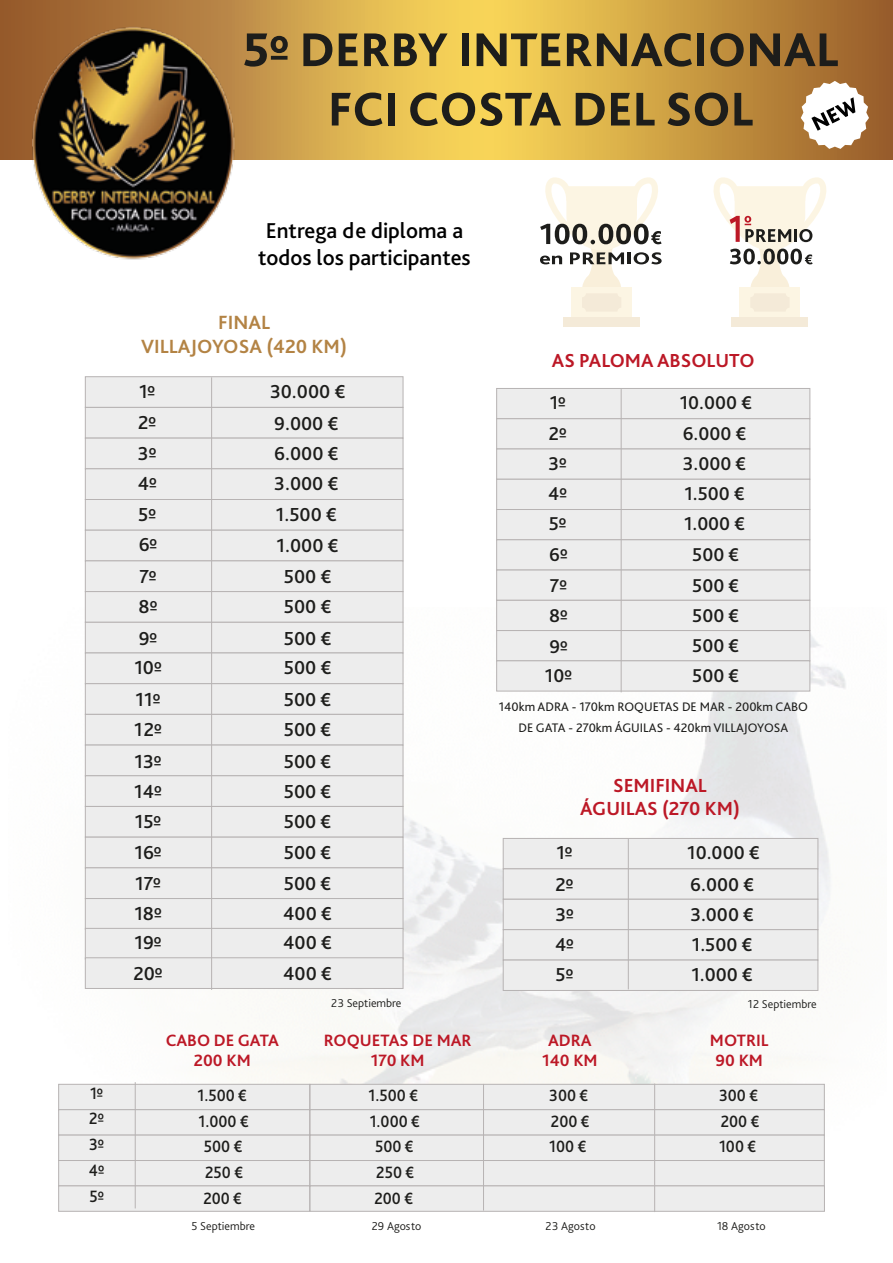
<style>
.page{position:relative;width:893px;height:1263px;background:#fff}
.page>*{position:absolute;margin:0;border:0;box-sizing:border-box;transform-origin:0 0}
.t1{font:500 22.5px/27px "Bliss Pro";color:#000;text-align:center}
.t2{font:700 19.95px/24px "Bliss Pro";color:#b38344;text-align:center}
.t3{font:700 19.8px/23.9px "Bliss Pro";color:#bc1826;text-align:center}
.t4{font:500 19.65px/30.9px "Bliss Pro";color:#1d1d1b;text-align:justify}
.t5{font:500 19.5px/30.5px "Bliss Pro";color:#1d1d1b;text-align:justify}
.t6{font:500 17.1px/25.5px "Bliss Pro";color:#1d1d1b;text-align:justify;scale:.93 1}
.t7{font:700 17.1px/20.5px "Bliss Pro";color:#bc1826;text-align:center}
.t8{font:12.9px/21.6px "Bliss Pro";color:#1d1d1b;text-align:center}
.t9{font:300 12px "Bliss Pro";color:#1d1d1b}
</style>
<div class="page">
<img style="left:58px;top:607px;width:788px;height:579px">
<div style="left:85px;top:376px;width:318px;height:32px;background:#ededed;border:1px solid #b7b3b3"></div>
<div style="left:85px;top:407px;width:318px;height:31px;background:#ededed;border:1px solid #b7b3b3"></div>
<div style="left:85px;top:438px;width:318px;height:31px;background:#ededed;border:1px solid #b7b3b3"></div>
<div style="left:85px;top:469px;width:318px;height:31px;background:#ededed;border:1px solid #b7b3b3"></div>
<div style="left:85px;top:499px;width:318px;height:31px;background:#ededed;border:1px solid #b7b3b3"></div>
<div style="left:85px;top:530px;width:318px;height:31px;background:#ededed;border:1px solid #b7b3b3"></div>
<div style="left:85px;top:561px;width:318px;height:31px;background:#ededed;border:1px solid #b7b3b3"></div>
<div style="left:85px;top:591px;width:318px;height:31px;background:#ededed;border:1px solid #b7b3b3"></div>
<div style="left:85px;top:622px;width:318px;height:31px;background:#ededed;border:1px solid #b7b3b3"></div>
<div style="left:85px;top:653px;width:318px;height:31px;background:#ededed;border:1px solid #b7b3b3"></div>
<div style="left:85px;top:683px;width:318px;height:31px;background:#ededed;border:1px solid #b7b3b3"></div>
<div style="left:85px;top:714px;width:318px;height:31px;background:#ededed;border:1px solid #b7b3b3"></div>
<div style="left:85px;top:745px;width:318px;height:31px;background:#ededed;border:1px solid #b7b3b3"></div>
<div style="left:85px;top:775px;width:318px;height:32px;background:#ededed;border:1px solid #b7b3b3"></div>
<div style="left:85px;top:806px;width:318px;height:31px;background:#ededed;border:1px solid #b7b3b3"></div>
<div style="left:85px;top:837px;width:318px;height:31px;background:#ededed;border:1px solid #b7b3b3"></div>
<div style="left:85px;top:868px;width:318px;height:31px;background:#ededed;border:1px solid #b7b3b3"></div>
<div style="left:85px;top:898px;width:318px;height:31px;background:#ededed;border:1px solid #b7b3b3"></div>
<div style="left:85px;top:928px;width:318px;height:31px;background:#ededed;border:1px solid #b7b3b3"></div>
<div style="left:85px;top:957px;width:318px;height:32px;background:#ededed;border:1px solid #b7b3b3"></div>
<hr style="left:211px;top:377px;width:1px;height:613px;background:#b7b3b3">
<div style="left:496px;top:388px;width:314px;height:31px;background:#ededed;border:1px solid #b7b3b3"></div>
<div style="left:496px;top:418px;width:314px;height:31px;background:#ededed;border:1px solid #b7b3b3"></div>
<div style="left:496px;top:449px;width:314px;height:30px;background:#ededed;border:1px solid #b7b3b3"></div>
<div style="left:496px;top:479px;width:314px;height:31px;background:#ededed;border:1px solid #b7b3b3"></div>
<div style="left:496px;top:509px;width:314px;height:31px;background:#ededed;border:1px solid #b7b3b3"></div>
<div style="left:496px;top:540px;width:314px;height:30px;background:#ededed;border:1px solid #b7b3b3"></div>
<div style="left:496px;top:570px;width:314px;height:30px;background:#ededed;border:1px solid #b7b3b3"></div>
<div style="left:496px;top:600px;width:314px;height:31px;background:#ededed;border:1px solid #b7b3b3"></div>
<div style="left:496px;top:630px;width:314px;height:31px;background:#ededed;border:1px solid #b7b3b3"></div>
<div style="left:496px;top:661px;width:314px;height:30px;background:#ededed;border:1px solid #b7b3b3"></div>
<hr style="left:621px;top:389px;width:1px;height:303px;background:#b7b3b3">
<div style="left:503px;top:838px;width:315px;height:31px;background:#ededed;border:1px solid #b7b3b3"></div>
<div style="left:503px;top:869px;width:315px;height:30px;background:#ededed;border:1px solid #b7b3b3"></div>
<div style="left:503px;top:899px;width:315px;height:31px;background:#ededed;border:1px solid #b7b3b3"></div>
<div style="left:503px;top:929px;width:315px;height:31px;background:#ededed;border:1px solid #b7b3b3"></div>
<div style="left:503px;top:960px;width:315px;height:31px;background:#ededed;border:1px solid #b7b3b3"></div>
<hr style="left:628px;top:839px;width:1px;height:150px;background:#b7b3b3">
<div style="left:58px;top:1084px;width:252px;height:26px;background:#ededed;border:1px solid #b7b3b3"></div>
<div style="left:58px;top:1109px;width:252px;height:26px;background:#ededed;border:1px solid #b7b3b3"></div>
<div style="left:58px;top:1135px;width:252px;height:26px;background:#ededed;border:1px solid #b7b3b3"></div>
<div style="left:58px;top:1160px;width:252px;height:26px;background:#ededed;border:1px solid #b7b3b3"></div>
<div style="left:58px;top:1186px;width:252px;height:25px;background:#ededed;border:1px solid #b7b3b3"></div>
<hr style="left:135px;top:1082px;width:1px;height:126px;background:#b7b3b3">
<div style="left:310px;top:1084px;width:514px;height:26px;background:#ededed;border:1px solid #b7b3b3"></div>
<div style="left:310px;top:1109px;width:514px;height:26px;background:#ededed;border:1px solid #b7b3b3"></div>
<div style="left:310px;top:1135px;width:514px;height:26px;background:#ededed;border:1px solid #b7b3b3"></div>
<div style="left:310px;top:1160px;width:514px;height:26px;background:#ededed;border:1px solid #b7b3b3"></div>
<div style="left:310px;top:1186px;width:515px;height:25px;background:#ededed;border:1px solid #b7b3b3"></div>
<hr style="left:483px;top:1084px;width:1px;height:126px;background:#b7b3b3">
<hr style="left:654px;top:1083px;width:1px;height:129px;background:#b7b3b3">
<div style="left:563px;top:317px;width:77px;height:10px;background:#f4ead8"></div>
<div style="left:572px;top:288px;width:60px;height:29px;background:#fcf5e3"></div>
<div style="left:582px;top:293px;width:39px;height:19px;background:#f4ead8;border-radius:4px"></div>
<div style="left:732px;top:317px;width:76px;height:10px;background:#f4ead8"></div>
<div style="left:740px;top:288px;width:60px;height:29px;background:#fcf5e3"></div>
<div style="left:750px;top:293px;width:40px;height:19px;background:#f4ead8;border-radius:4px"></div>
<svg style="left:540px;top:177px;width:122px;height:113px"></svg>
<svg style="left:713px;top:177px;width:113px;height:113px"></svg>
<svg style="left:0;top:0;width:893px;height:159px;background:#cea147"></svg>
<img style="left:0;top:17px;width:260px;height:243px">
<svg style="left:801px;top:81px;width:68px;height:68px"></svg>
<svg style="left:244px;top:33px;width:44px;height:34px"></svg>
<svg style="left:303px;top:33px;width:29px;height:33px"></svg>
<svg style="left:339px;top:33px;width:19px;height:33px"></svg>
<svg style="left:364px;top:33px;width:84px;height:33px;background:#857238"></svg>
<div style="left:462px;top:33px;width:7px;height:33px;background:#1d1d1b"></div>
<svg style="left:477px;top:33px;width:83px;height:33px;background:#8a7738"></svg>
<svg style="left:567px;top:33px;width:125px;height:34px;background:#806933"></svg>
<div style="left:697px;top:33px;width:7px;height:33px;background:#1d1d1b"></div>
<svg style="left:710px;top:33px;width:34px;height:34px"></svg>
<svg style="left:750px;top:33px;width:88px;height:33px;background:#6a4d28"></svg>
<svg style="left:332px;top:93px;width:50px;height:33px;background:#8a743a"></svg>
<div style="left:388px;top:93px;width:7px;height:33px;background:#1d1d1b"></div>
<svg style="left:410px;top:93px;width:151px;height:33px;background:#97823c"></svg>
<svg style="left:576px;top:93px;width:29px;height:33px"></svg>
<svg style="left:611px;top:93px;width:19px;height:33px"></svg>
<svg style="left:636px;top:93px;width:19px;height:33px"></svg>
<svg style="left:667px;top:93px;width:61px;height:33px;background:#765e2e"></svg>
<svg style="left:734px;top:93px;width:19px;height:33px"></svg>
<p class="t1" style="left:258px;top:216px;width:214px">Entrega de diploma a todos los participantes</p>
<p class="t2" style="left:141px;top:309px;width:207px">FINAL<br>VILLAJOYOSA (420 KM)</p>
<p class="t4" style="left:138px;top:375px;width:21px">1º 2º 3º 4º 5º 6º 7º 8º 9º</p>
<p class="t4" style="left:134px;top:651px;width:29px;line-height:32.1px">10º<br>11º</p>
<p class="t4" style="left:134px;top:713px;width:29px">12º 13º 14º 15º 16º 17º</p>
<p class="t4" style="left:133px;top:898px;width:31px;line-height:30.2px">18º 19º 20º</p>
<p class="t4" style="left:270px;top:375px;width:77px;text-align:center">30.000 €<br>9.000 €<br>6.000 €<br>3.000 €<br>1.500 €<br>1.000 €<br>500 €<br>500 €<br>500 €</p>
<p class="t4" style="left:284px;top:652px;width:49px">500 €</p>
<p class="t4" style="left:284px;top:684px;width:49px;line-height:29.7px">500 €<br>500 €</p>
<p class="t4" style="left:284px;top:745px;width:49px">500 € 500 € 500 € 500 € 500 €</p>
<p class="t4" style="left:283px;top:897px;width:50px;line-height:30.2px">400 € 400 € 400 €</p>
<p class="t9" style="left:331px;top:996px;width:72px">23 Septiembre</p>
<p class="t3" style="left:552px;top:348px;width:204px">AS PALOMA ABSOLUTO</p>
<p class="t5" style="left:548px;top:387px;width:21px">1º 2º 3º 4º 5º 6º 7º 8º 9º</p>
<p class="t5" style="left:545px;top:659px;width:28px">10º</p>
<p class="t5" style="left:680px;top:387px;width:73px;text-align:center">10.000 €<br>6.000 €<br>3.000 €<br>1.500 €<br>1.000 €<br>500 €</p>
<p class="t5" style="left:692px;top:570px;width:48px">500 € 500 € 500 €</p>
<p class="t5" style="left:692px;top:659px;width:48px">500 €</p>
<p class="t8" style="left:499px;top:695px;width:311px">140km ADRA - 170km ROQUETAS DE MAR - 200km CABO<br>DE GATA - 270km ÁGUILAS - 420km VILLAJOYOSA</p>
<p class="t3" style="left:580px;top:772px;width:161px">SEMIFINAL<br>ÁGUILAS (270 KM)</p>
<p class="t5" style="left:555px;top:837px;width:20px">1º 2º 3º 4º 5º</p>
<p class="t5" style="left:687px;top:837px;width:74px;text-align:left">10.000 €<br>6.000 €<br>3.000 €<br>1.500 €<br>1.000 €</p>
<p class="t9" style="left:748px;top:997px;width:71px">12 Septiembre</p>
<p class="t7" style="left:166px;top:1029px;width:115px">CABO DE GATA<br>200 KM</p>
<p class="t7" style="left:324px;top:1029px;width:150px">ROQUETAS DE MAR<br>170 KM</p>
<p class="t7" style="left:542px;top:1029px;width:57px">ADRA<br>140 KM</p>
<p class="t7" style="left:710px;top:1029px;width:60px">MOTRIL<br>90 KM</p>
<p class="t6" style="left:89px;top:1080px;width:18px">1º 2º 3º 4º 5º</p>
<p class="t6" style="left:197px;top:1082px;width:57px;text-align:center">1.500 €<br>1.000 €<br>500 €<br>250 €<br>200 €</p>
<p class="t6" style="left:549px;top:1083px;width:45px">300 € 200 € 100 €</p>
<p class="t6" style="left:719px;top:1083px;width:45px">300 € 200 € 100 €</p>
<p class="t6" style="left:369px;top:1082px;width:57px;text-align:center">1.500 €<br>1.000 €<br>500 €<br>250 €<br>200 €</p>
<p class="t9" style="left:191px;top:1219px;width:65px">5 Septiembre</p>
<p class="t9" style="left:372px;top:1219px;width:51px">29 Agosto</p>
<p class="t9" style="left:545px;top:1219px;width:52px">23 Agosto</p>
<p class="t9" style="left:717px;top:1219px;width:50px">18 Agosto</p>
</div>
